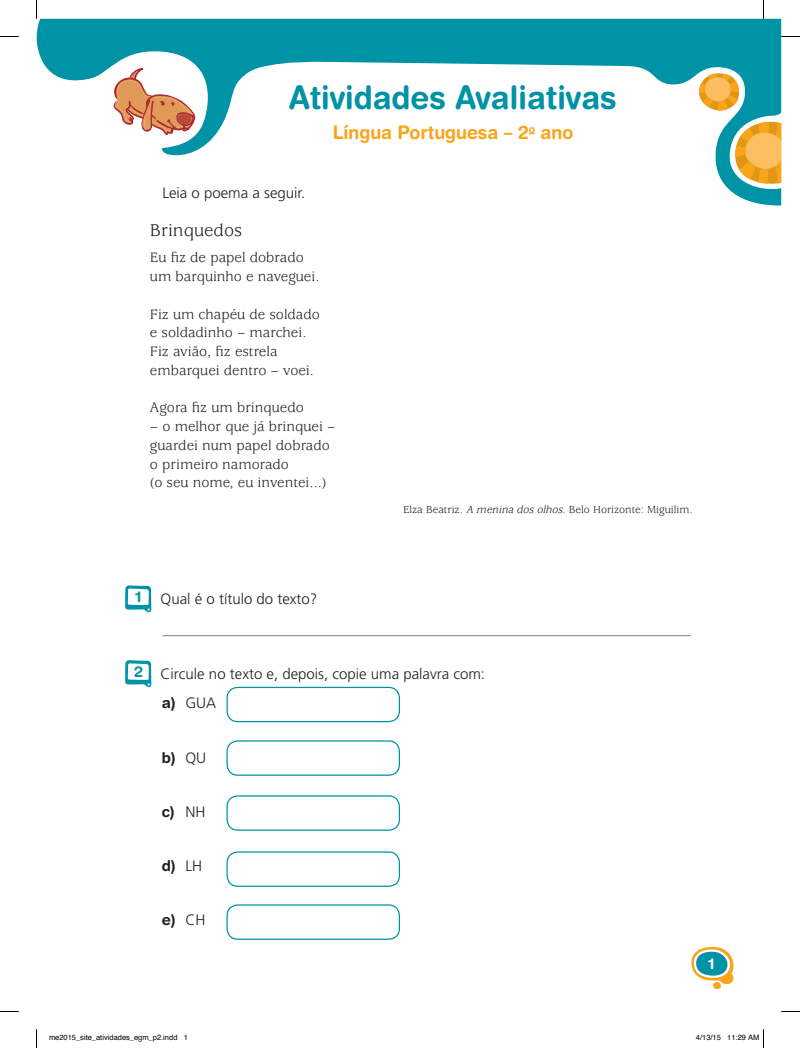
<style>
.page{position:relative;width:800px;height:1048px;background:#fff}
.page>*{position:absolute;margin:0;border:0;box-sizing:border-box;transform-origin:0 0}
.t1{font:700 32.5px "Helvetica Rounded LT Std";color:#0092a5;scale:.95 1}
.t2{font:700 18.75px "Helvetica Rounded LT Std";color:#f9a51b;scale:.95 1}
.t3{font:18.75px "Usherwood Std";color:#231f20}
.t4{font:15px/18.8px "Usherwood Std";color:#231f20}
.t5{font:300 15px/29.4px "Frutiger LT Std";color:#231f20}
.t6{font:700 15px "Helvetica Rounded LT Std";color:#231f20}
.t7{font:700 15px "Helvetica Rounded LT Std";color:#fff}
.t8{font:700 15px "Helvetica Rounded LT Std";color:#0092a5}
.t9{font:11.25px "Usherwood Std";color:#231f20}
.t10{font:7.5px "Helvetica";color:#000}
.s1{font-style:italic}
.s2{font-family:"Helvetica Rounded LT Std";font-weight:700;color:#0092a5}
.s3{font-family:"Helvetica Rounded LT Std";font-weight:700}
.s4{font-family:"Frutiger LT Std";font-weight:300}
</style>
<div class="page">
<svg style="left:691px;top:946px;width:43px;height:43px"></svg>
<svg style="left:36px;top:19px;width:745px;height:187px"></svg>
<svg style="left:110px;top:67px;width:86px;height:69px"></svg>
<hr style="left:162px;top:635px;width:528px;height:1px;background:#808285">
<svg style="left:125px;top:585px;width:26px;height:27px"></svg>
<svg style="left:125px;top:660px;width:26px;height:27px"></svg>
<div style="left:226px;top:686px;width:174px;height:36px;border:1px solid #0092a5;border-radius:11px"></div>
<div style="left:226px;top:740px;width:174px;height:35px;border:1px solid #0092a5;border-radius:11px"></div>
<div style="left:226px;top:795px;width:174px;height:35px;border:1px solid #0092a5;border-radius:11px"></div>
<div style="left:226px;top:851px;width:174px;height:35px;border:1px solid #0092a5;border-radius:11px"></div>
<div style="left:226px;top:904px;width:174px;height:35px;border:1px solid #0092a5;border-radius:11px"></div>
<svg style="left:0;top:36px;width:19px;height:1px"></svg>
<svg style="left:781px;top:36px;width:18px;height:1px"></svg>
<svg style="left:0;top:1011px;width:19px;height:1px"></svg>
<svg style="left:781px;top:1011px;width:18px;height:1px"></svg>
<svg style="left:36px;top:0;width:1px;height:19px"></svg>
<svg style="left:36px;top:1029px;width:1px;height:18px"></svg>
<svg style="left:762px;top:0;width:2px;height:19px"></svg>
<svg style="left:763px;top:1029px;width:1px;height:18px"></svg>
<h1 class="t1" style="left:289px;top:78px;width:346px">Atividades Avaliativas</h1>
<p class="t2" style="left:332px;top:121px;width:255px">Língua Portuguesa – 2<sup>o</sup> ano</p>
<p class="t5" style="left:162px;top:179px;width:144px">Leia o poema a seguir.</p>
<p class="t3" style="left:150px;top:220px;width:94px">Brinquedos</p>
<p class="t4" style="left:150px;top:249px;width:171px">Eu fiz de papel dobrado um barquinho e naveguei.</p>
<p class="t4" style="left:150px;top:305px;width:171px">Fiz um chapéu de soldado e soldadinho – marchei.<br>Fiz avião, fiz estrela embarquei dentro – voei.</p>
<p class="t4" style="left:150px;top:399px;width:155px">Agora fiz um brinquedo</p>
<p class="t4" style="left:150px;top:417px;width:187px">– o melhor que já brinquei – guardei num papel dobrado o primeiro namorado<br>(o seu nome, eu inventei...)</p>
<p class="t8" style="left:135px;top:588px;width:8px">1</p>
<p class="t5" style="left:160px;top:584px;width:158px">Qual é o título do texto?</p>
<p class="t9" style="left:403px;top:503px;width:291px">Elza Beatriz. <span class="s1">A menina dosolhos</span>. Belo Horizonte: Miguilim .</p>
<p class="t5" style="left:162px;top:659px;width:325px;text-indent:-28px"><span class="s2">2</span> Circule no texto e, depois, copie uma palavra com: <span class="s3">a)</span> GUA</p>
<p class="t6" style="left:162px;top:748px;width:46px">b) <span class="s4">QU</span></p>
<p class="t6" style="left:162px;top:802px;width:45px">c) <span class="s4">NH</span></p>
<p class="t6" style="left:162px;top:856px;width:42px">d) <span class="s4">LH</span></p>
<p class="t6" style="left:162px;top:910px;width:45px">e) <span class="s4">CH</span></p>
<p class="t7" style="left:708px;top:954px;width:8px">1</p>
<p class="t10" style="left:49px;top:1031px;width:140px">me2015_site_atividades_egm_p2.indd 1</p>
<p class="t10" style="left:695px;top:1031px;width:65px">4/13/15 11:29 AM</p>
</div>
